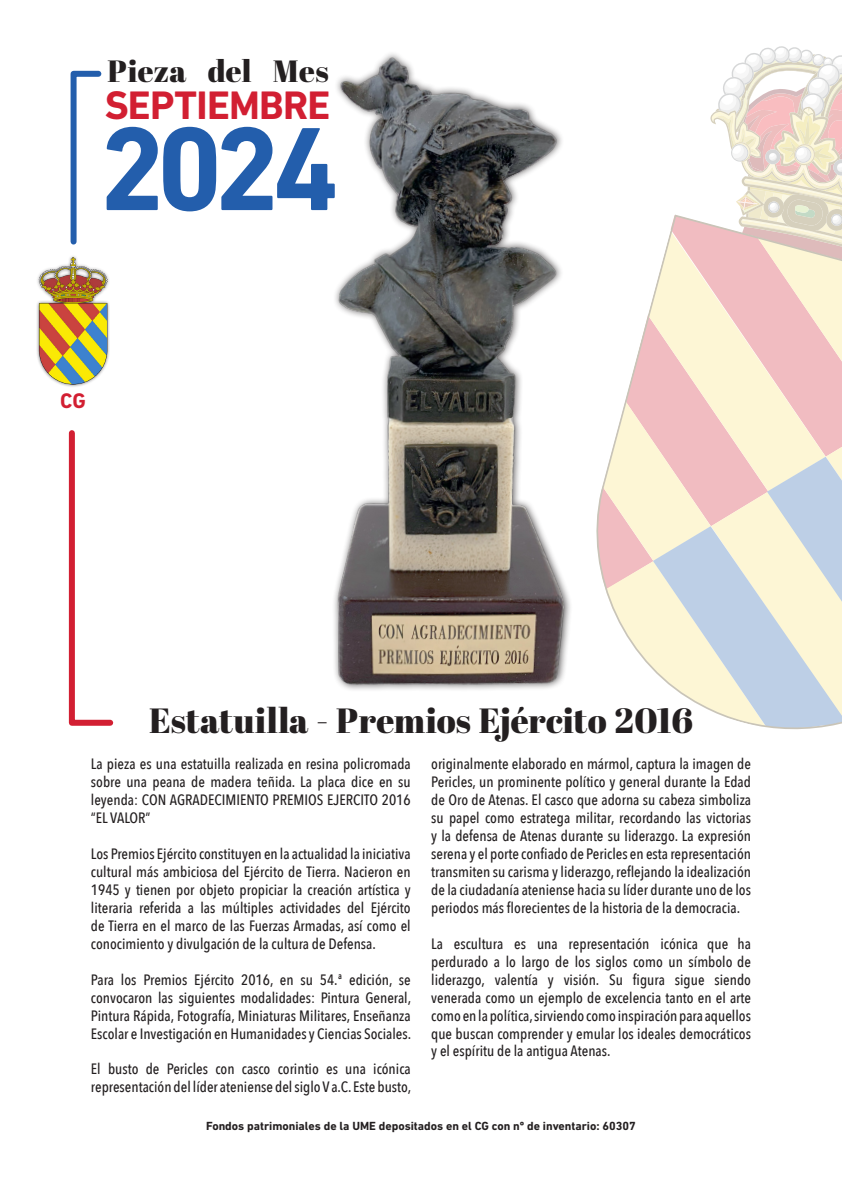
<style>
.page{position:relative;width:842px;height:1191px;background:#fff}
.page>*{position:absolute;margin:0;border:0;box-sizing:border-box;transform-origin:0 0}
.t1{font:700 120.5px "DIN Next LT Pro";color:#235eac}
.t2{font:700 40.4px "DIN Next LT Pro";letter-spacing:-.02em;color:#d21f32}
.t3{font:35px "Abril Fatface";color:#231f20}
.t4{font:30.7px "Abril Fatface";color:#231f20}
.t5{font:700 21.4px "DIN Next LT Pro";color:#d21f32}
.t6{font:500 15px/18px "Avenir Next Condensed";color:#231f20;text-align:justify}
.t7{font:700 12px "DIN Next LT Pro";color:#231f20}
</style>
<div class="page">
<svg style="left:710px;top:46px;width:132px;height:167px"></svg>
<svg style="left:596px;top:213px;width:246px;height:517px"></svg>
<svg style="left:68px;top:430px;width:46px;height:296px"></svg>
<svg style="left:70px;top:70px;width:32px;height:175px"></svg>
<img style="left:334px;top:53px;width:237px;height:637px">
<img style="left:37px;top:258px;width:73px;height:129px">
<h3 class="t4" style="left:107px;top:49px;width:223px">Pieza del Mes</h3>
<h2 class="t2" style="left:105px;top:81px;width:227px">SEPTIEMBRE</h2>
<h1 class="t1" style="left:99px;top:99px;width:242px">2024</h1>
<h3 class="t5" style="left:60px;top:388px;width:27px">CG</h3>
<h3 class="t3" style="left:149px;top:696px;width:545px">Estatuilla - Premios Ejército 2016</h3>
<p class="t6" style="left:431px;top:754px;width:321px">originalmente elaborado en mármol, captura la imagen de Pericles, un prominente político y general durante la Edad de Oro de Atenas. El casco que adorna su cabeza simboliza su papel como estratega militar, recordando las victorias y la defensa de Atenas durante su liderazgo. La expresión serena y el porte confiado de Pericles en esta representación transmiten su carisma y liderazgo, reflejando la idealización de la ciudadanía ateniense hacia su líder durante uno de los periodos más florecientes de la historia de la democracia.</p>
<p class="t6" style="left:431px;top:934px;width:321px">La escultura es una representación icónica que ha perdurado a lo largo de los siglos como un símbolo de liderazgo, valentía y visión. Su figura sigue siendo venerada como un ejemplo de excelencia tanto en el arte como en la política, sirviendo como inspiración para aquellos que buscan comprender y emular los ideales democráticos y el espíritu de la antigua Atenas.</p>
<p class="t6" style="left:91px;top:754px;width:321px">La pieza es una estatuilla realizada en resina policromada sobre una peana de madera teñida. La placa dice en su leyenda: CON AGRADECIMIENTO PREMIOS EJERCITO 2016 “EL VALOR”</p>
<p class="t6" style="left:91px;top:844px;width:321px">Los Premios Ejército constituyen en la actualidad la iniciativa cultural más ambiciosa del Ejército de Tierra. Nacieron en 1945 y tienen por objeto propiciar la creación artística y literaria referida a las múltiples actividades del Ejército de Tierra en el marco de las Fuerzas Armadas, así como el conocimiento y divulgación de la cultura de Defensa.</p>
<p class="t6" style="left:91px;top:970px;width:322px">Para los Premios Ejército 2016, en su 54.ª edición, se convocaron las siguientes modalidades: Pintura General, Pintura Rápida, Fotografía, Miniaturas Militares, Enseñanza Escolar e Investigación en Humanidades y Ciencias Sociales.</p>
<p class="t6" style="left:91px;top:1060px;width:322px">El busto de Pericles con casco corintio es una icónica representación del líder ateniense del siglo V a.C. Este busto,</p>
<p class="t7" style="left:206px;top:1118px;width:431px">Fondos patrimoniales de la UME depositados en el CG con nº de inventario: 60307</p>
</div>
